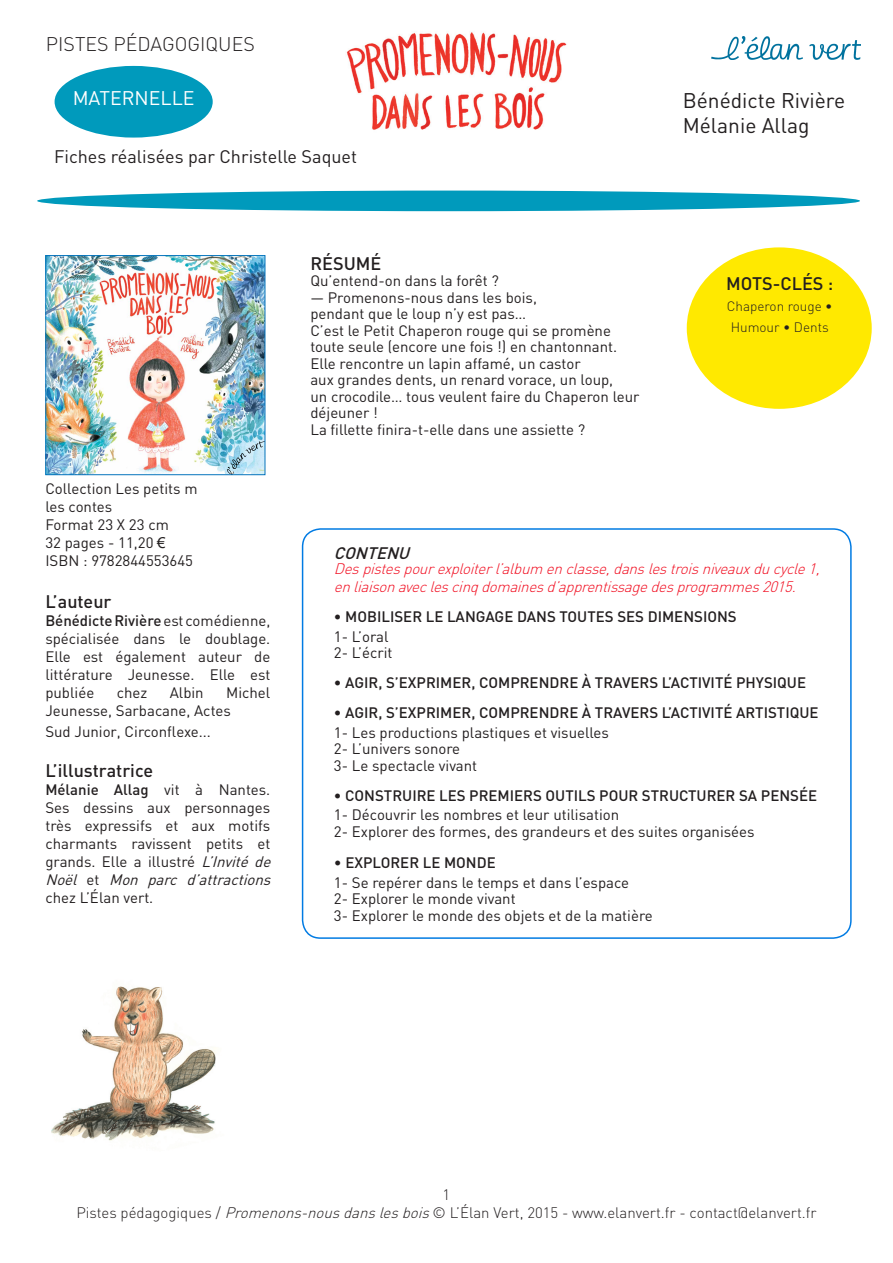
<style>
.page{position:relative;width:893px;height:1263px;background:#fff}
.page>*{position:absolute;margin:0;border:0;box-sizing:border-box;transform-origin:0 0}
.t1{font:21px "DIN";color:#231f20}
.t2{font:300 19.5px "DIN";color:#231f20}
.t3{font:19.5px "DIN";color:#fff}
.t4{font:500 18px "DIN";color:#231f20}
.t5{font:18px "DIN";color:#231f20}
.t6{font:16.5px "DIN";color:#fff}
.t7{font:italic 500 16.5px "DIN";color:#231f20}
.t8{font:15px/18px "DIN";color:#231f20}
.t9{font:500 15px "DIN";color:#231f20}
.t10{font:italic 300 15px/18px "DIN";color:#f10b1e}
.t11{font:300 15px "DIN";color:#231f20}
.t12{font:300 13.5px "DIN";color:#231f20}
.s1{font-family:"Arial"}
.s2{font-weight:500}
.s3{font-style:italic}
.s4{font-weight:400}
</style>
<div class="page">
<img style="left:711px;top:36px;width:149px;height:23px">
<img style="left:346px;top:32px;width:221px;height:98px">
<div style="left:55px;top:66px;width:158px;height:72px;background:#009abc;border-radius:50%"></div>
<div style="left:302px;top:528px;width:550px;height:411px;border:2px solid #007be3;border-radius:18px"></div>
<div style="left:37px;top:191px;width:823px;height:20px;background:#009abc;border-radius:50%"></div>
<div style="left:687px;top:247px;width:185px;height:162px;background:#ffe900;border-radius:50%"></div>
<img style="left:47px;top:257px;width:216px;height:216px">
<img style="left:228px;top:442px;width:35px;height:31px">
<div style="left:45px;top:255px;width:220px;height:220px;border:1px solid #0574bc"></div>
<img style="left:52px;top:986px;width:164px;height:155px">
<h2 class="t2" style="left:46px;top:32px;width:210px">PISTES PÉDAGOGIQUES</h2>
<p class="t3" style="left:73px;top:86px;width:123px">MATERNELLE</p>
<p class="t6" style="left:76px;top:90px;width:125px">PETITE SECTION</p>
<p class="t5" style="left:54px;top:145px;width:305px">Fiches réalisées par Christelle Saquet</p>
<p class="t4" style="left:310px;top:252px;width:72px">RÉSUMÉ</p>
<p class="t8" style="left:310px;top:271px;width:190px">Qu’entend-on dans la forêt ?</p>
<p class="t8" style="left:310px;top:288px;width:228px">— Promenons-nous dans les bois,</p>
<p class="t8" style="left:310px;top:304px;width:217px">pendant que le loup n’y est pas…</p>
<p class="t8" style="left:310px;top:321px;width:302px">C’est le Petit Chaperon rouge qui se promène</p>
<p class="t8" style="left:310px;top:337px;width:308px">toute seule (encore une fois !) en chantonnant.</p>
<p class="t8" style="left:310px;top:354px;width:272px">Elle rencontre un lapin affamé, un castor</p>
<p class="t8" style="left:310px;top:370px;width:304px">aux grandes dents, un renard vorace, un loup,</p>
<p class="t8" style="left:310px;top:387px;width:331px">un crocodile… tous veulent faire du Chaperon leur</p>
<p class="t8" style="left:310px;top:403px;width:69px">déjeuner !</p>
<p class="t8" style="left:310px;top:420px;width:276px">La fillette finira-t-elle dans une assiette ?</p>
<p class="t1" style="left:683px;top:87px;width:164px">Bénédicte Rivière</p>
<p class="t1" style="left:683px;top:112px;width:128px">Mélanie Allag</p>
<p class="t4" style="left:726px;top:272px;width:109px">MOTS-CLÉS :</p>
<p class="t12" style="left:727px;top:298px;width:107px">Chaperon rouge •</p>
<p class="t12" style="left:731px;top:319px;width:100px">Humour • Dents</p>
<p class="t8" style="left:45px;top:479px;width:154px">Collection Les petits m les contes</p>
<p class="t8" style="left:45px;top:515px;width:125px">Format 23 X 23 cm</p>
<p class="t8" style="left:45px;top:533px;width:122px">32 pages - 11,20 <span class="s1">€</span></p>
<p class="t8" style="left:45px;top:551px;width:149px">ISBN : 9782844553645</p>
<p class="t4" style="left:45px;top:590px;width:68px">L’auteur</p>
<p class="t8" style="left:45px;top:611px;width:227px;text-align:justify"><span class="s2">Bénédicte Rivière</span> est comédienne, spécialisée dans le doublage.<br>Elle est également auteur de</p>
<p class="t8" style="left:45px;top:665px;width:226px">littérature Jeunesse. Elle est publiée</p>
<p class="t8" style="left:117px;top:683px;width:32px">chez</p>
<p class="t8" style="left:170px;top:683px;width:36px">Albin</p>
<p class="t8" style="left:226px;top:683px;width:46px">Michel</p>
<p class="t8" style="left:45px;top:699px;width:187px;line-height:21.6px">Jeunesse, Sarbacane, Actes<br>Sud Junior, Circonflexe...</p>
<p class="t4" style="left:45px;top:759px;width:109px">L’illustratrice</p>
<p class="t8" style="left:45px;top:780px;width:231px"><span class="s2">Mélanie Allag</span> vit à Nantes.<br>Ses dessins aux personnages très expressifs et aux motifs charmants ravissent petits et grands. Elle a illustré <span class="s3">L’Invité de<br>Noël</span> e t <span class="s3">Mon parc d’attractions </span>chez L’Élan vert.</p>
<p class="t7" style="left:334px;top:543px;width:82px">CONTENU</p>
<p class="t10" style="left:334px;top:560px;width:492px">Despistespourexploiterl’album enclasse,danslestroisniveauxducycle1, enliaisonaveclescinqdomainesd’apprentissagedesprogrammes2015.</p>
<p class="t9" style="left:334px;top:607px;width:404px">• MOBILISER LE LANGAGE DANS TOUTES SES DIMENSIONS</p>
<p class="t8" style="left:334px;top:627px;width:56px">1- L’oral</p>
<p class="t8" style="left:334px;top:643px;width:60px">2- L’écrit</p>
<p class="t9" style="left:334px;top:673px;width:474px">• AGIR, S’EXPRIMER, COMPRENDRE À TRAVERS L’ACTIVITÉ PHYSIQUE</p>
<p class="t9" style="left:334px;top:703px;width:486px">• AGIR, S’EXPRIMER, COMPRENDRE À TRAVERS L’ACTIVITÉ ARTISTIQUE</p>
<p class="t8" style="left:334px;top:723px;width:277px">1- Les productions plastiques et visuelles</p>
<p class="t8" style="left:334px;top:739px;width:128px">2- L’univers sonore</p>
<p class="t8" style="left:334px;top:756px;width:145px">3- Le spectacle vivant</p>
<p class="t9" style="left:334px;top:786px;width:485px">• CONSTRUIRE LES PREMIERS OUTILS POUR STRUCTURER SA PENSÉE</p>
<p class="t8" style="left:334px;top:805px;width:287px">1- Découvrir les nombres et leur utilisation</p>
<p class="t8" style="left:334px;top:822px;width:422px">2- Explorer des formes, des grandeurs et des suites organisées</p>
<p class="t9" style="left:334px;top:853px;width:163px"><span class="s4">•</span> EXPLORER LE MONDE</p>
<p class="t8" style="left:334px;top:873px;width:297px">1- Se repérer dans le temps et dans l’espace</p>
<p class="t8" style="left:334px;top:889px;width:183px">2- Explorer le monde vivant</p>
<p class="t8" style="left:334px;top:906px;width:320px">3- Explorer le monde des objets et de la matière</p>
<p class="t11" style="left:443px;top:1186px;width:9px">1</p>
<p class="t11" style="left:76px;top:1204px;width:742px">Pistes pédagogiques / <span class="s3">Promenons-nousdanslesbois</span>© L’Élan Vert, 2015 - www.elanvert.fr - contact@elanvert.fr</p>
</div>
